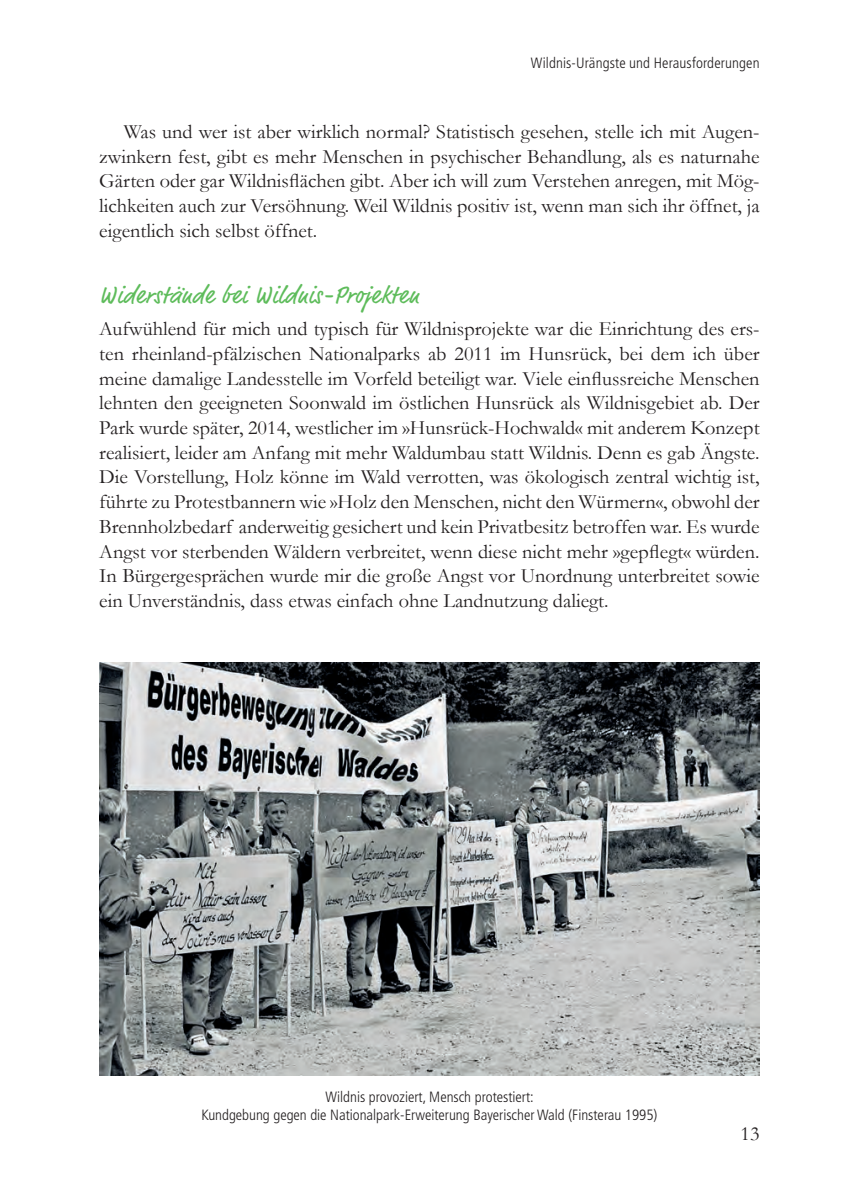
<style>
.page{position:relative;width:844px;height:1191px;background:#fff}
.page>*{position:absolute;margin:0;border:0;box-sizing:border-box;transform-origin:0 0}
.t1{font:24.5px "Market Pro";letter-spacing:.03em;color:#5ebc5b}
.t2{font:20.3px/24.7px "Garamond";color:#231f20;text-align:justify}
.t3{font:300 condensed 14.88px/17.8px "Frutiger";color:#231f20;text-align:center}
</style>
<div class="page">
<img style="left:99px;top:662px;width:660px;height:413px">
<p class="t3" style="left:531px;top:54px;width:230px">Wildnis-Urängste und Herausforderungen</p>
<p class="t2" style="left:99px;top:119px;width:661px;text-indent:25px">Was und wer ist aber wirklich normal? Statistisch gesehen, stelle ich mit Augen&shy;zwinkern fest, gibt es mehr Menschen in psychischer Behandlung, als es naturnahe Gärten oder gar Wildnisflächen gibt. Aber ich will zum Verstehen anregen, mit Mög&shy;lichkeiten auch zur Versöhnung. Weil Wildnis positiv ist, wenn man sich ihr öffnet, ja eigentlich sich selbst öffnet.</p>
<p class="t1" style="left:99px;top:278px;width:321px">Widerstände bei Wildnis-Projekten</p>
<p class="t2" style="left:99px;top:316px;width:661px">Aufwühlend für mich und typisch für Wildnisprojekte war die Einrichtung des ers&shy;ten rheinland-pfälzischen Nationalparks ab 2011 im Hunsrück, bei dem ich über meine damalige Landesstelle im Vorfeld beteiligt war. Viele einflussreiche Menschen lehnten den geeigneten Soonwald im östlichen Hunsrück als Wildnisgebiet ab. Der Park wurde später, 2014, westlicher im »Hunsrück-Hochwald« mit anderem Konzept realisiert, leider am Anfang mit mehr Waldumbau statt Wildnis. Denn es gab Ängste.<br>Die Vorstellung, Holz könne im Wald verrotten, was ökologisch zentral wichtig ist, führte zu Protestbannern wie »Holz den Menschen, nicht den Würmern«, obwohl der Brennholzbedarf anderweitig gesichert und kein Privatbesitz betroffen war. Es wurde Angst vor sterbenden Wäldern verbreitet, wenn diese nicht mehr »gepflegt« würden.<br>In Bürgergesprächen wurde mir die große Angst vor Unordnung unterbreitet sowie ein Unverständnis, dass etwas einfach ohne Landnutzung daliegt.</p>
<p class="t3" style="left:201px;top:1088px;width:457px">Wildnis provoziert, Mensch protestiert:<br>Kundgebung gegen die Nationalpark-Erweiterung Bayerischer Wald (Finsterau 1995)</p>
<p class="t2" style="left:740px;top:1120px;width:21px">13</p>
</div>
